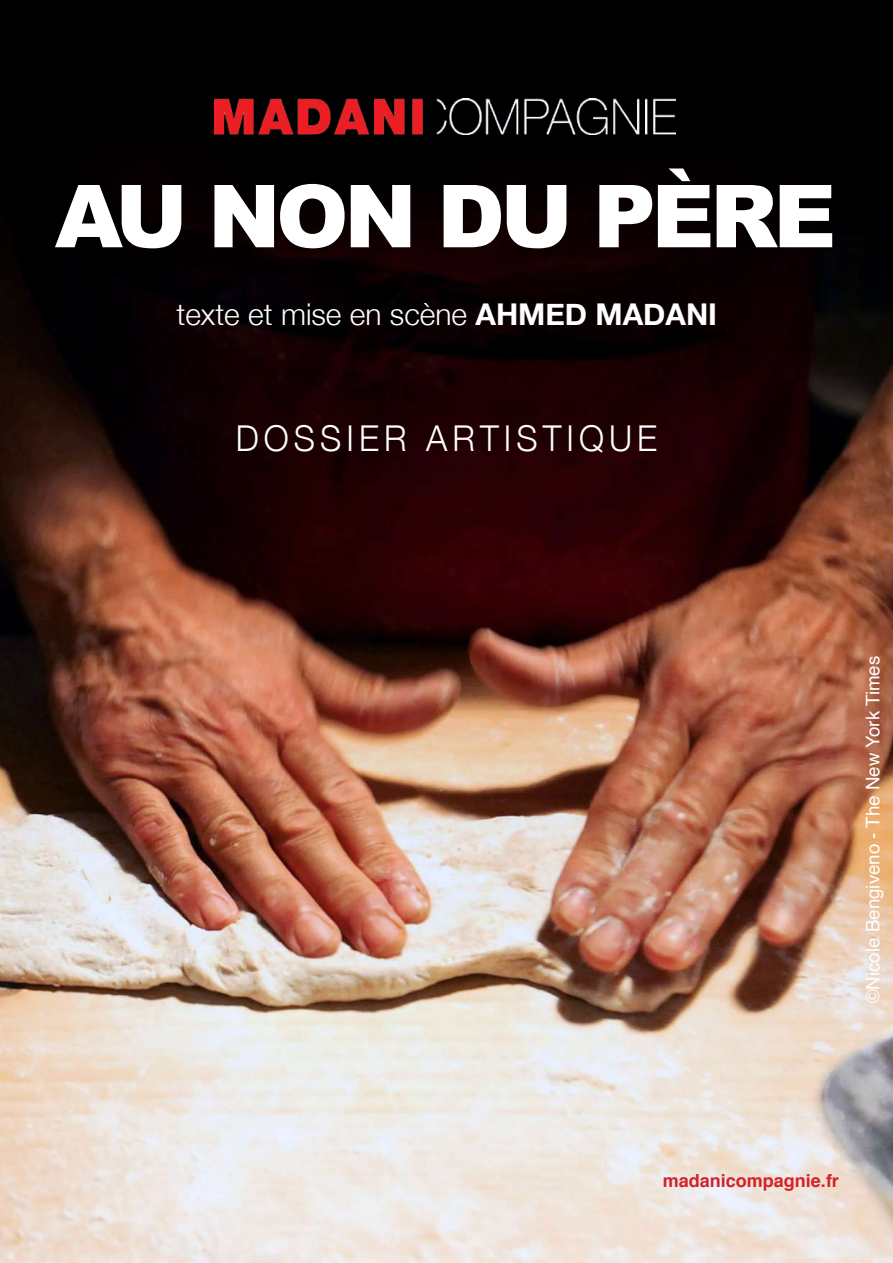
<style>
.page{position:relative;width:893px;height:1263px;background:#fff}
.page>*{position:absolute;margin:0;border:0;box-sizing:border-box;transform-origin:0 0}
.t1{font:900 87px "Arial";letter-spacing:-.05em;color:#fff}
.t2{font:300 35.55px "Helvetica Neue";letter-spacing:.15em;color:#fff;scale:.95 1}
.t3{font:300 30px "Helvetica Neue";color:#fff}
.t4{font:18.75px "Helvetica";color:#fff}
.t5{font:700 18px "Helvetica";color:#d1232a}
.s1{font-weight:700}
</style>
<div class="page">
<img style="left:0;top:0;width:893px;height:1263px">
<img style="left:214px;top:99px;width:462px;height:35px">
<h1 class="t1" style="left:55px;top:153px;width:783px">AU NON DU PÈRE</h1>
<h3 class="t3" style="left:177px;top:290px;width:542px">texte et mise en scène <span class="s1">AHMED MADANI</span></h3>
<h2 class="t2" style="left:236px;top:410px;width:445px">DOSSIER ARTISTIQUE</h2>
<p class="t4" style="left:858px;top:1003px;width:349px;rotate:-90deg">©Nicole Bengiveno - The New York Times</p>
<p class="t5" style="left:663px;top:1166px;width:178px">madanicompagnie.fr</p>
</div>
